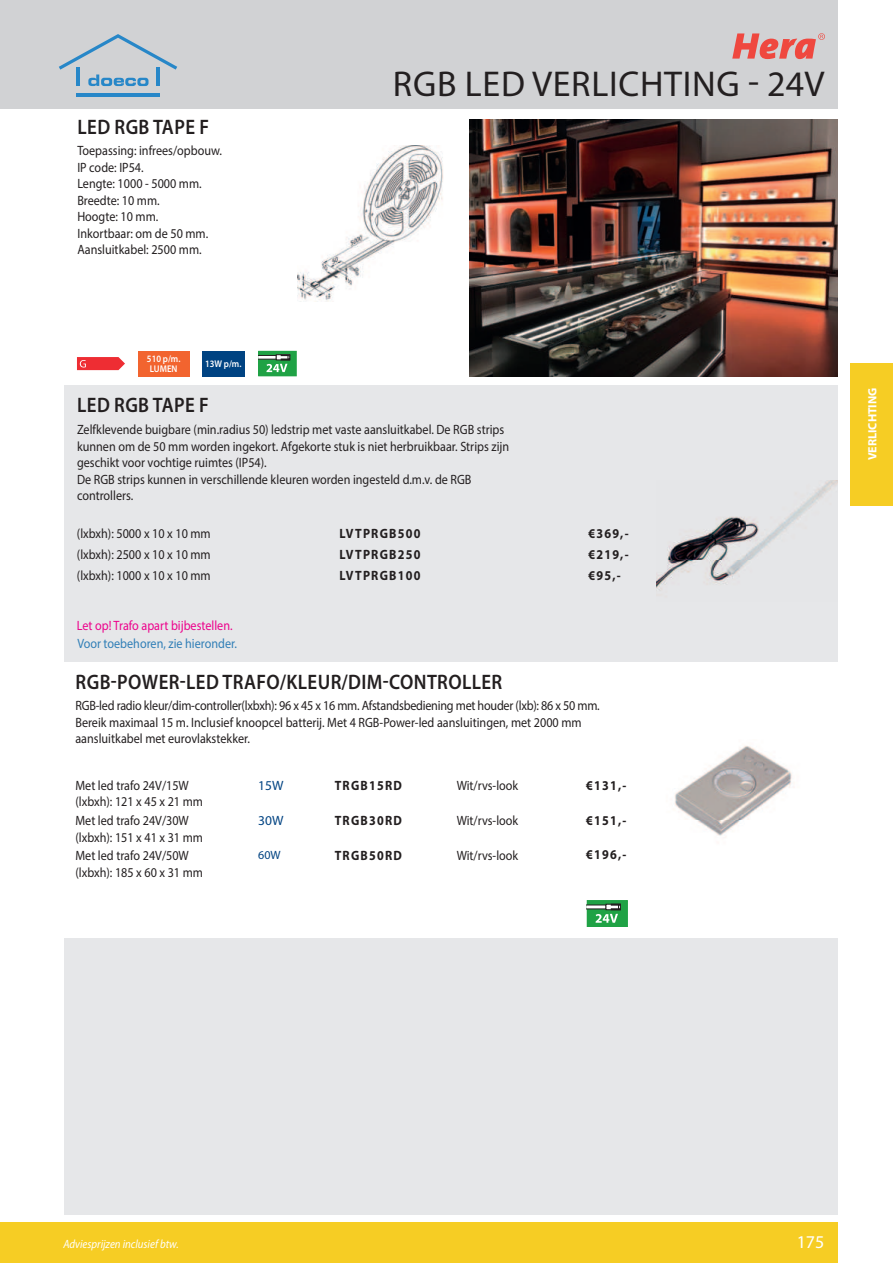
<style>
.page{position:relative;width:893px;height:1263px;background:#fff}
.page>*{position:absolute;margin:0;border:0;box-sizing:border-box;transform-origin:0 0}
.t1{font:36px "Myriad Pro";letter-spacing:.02em;color:#231f20}
.t2{font:600 21px "Myriad Pro";letter-spacing:.02em;color:#231f20;scale:.9 1}
.t3{font:18px "Myriad Pro";color:#fff}
.t4{font:13.5px/16.5px "Myriad Pro";color:#231f20;scale:.9 1}
.t5{font:700 13.5px/21px "Myriad Pro";letter-spacing:.1em;color:#231f20;text-align:justify;scale:.9 1}
.t6{font:13.5px "Myriad Pro";color:#ed028c;scale:.9 1}
.t7{font:13.5px "Myriad Pro";color:#317fb7;scale:.9 1}
.t8{font:13.5px "Myriad Pro";color:#004382}
.t9{font:italic 12px "Myriad Pro";color:#fff;scale:.9 1}
.t10{font:700 12px "Myriad Pro";color:#fff}
.t11{font:12px "Myriad Pro";color:#004382}
.t12{font:600 9.75px/10.5px "Myriad Pro";color:#fff;text-align:center;scale:.9 1}
</style>
<div class="page">
<div style="left:64px;top:938px;width:773px;height:277px;background:#e6e7e9"></div>
<div style="left:64px;top:385px;width:773px;height:277px;background:#e6e7e9"></div>
<div style="left:851px;top:363px;width:42px;height:142px;background:#f6cd24"></div>
<div style="left:0;top:0;width:838px;height:109px;background:#d1d2d4"></div>
<div style="left:0;top:1223px;width:838px;height:40px;background:#f6cd24"></div>
<hr style="left:76px;top:93px;width:84px;height:3px;background:#2787c8">
<svg style="left:59px;top:34px;width:118px;height:52px"></svg>
<svg style="left:732px;top:33px;width:93px;height:26px"></svg>
<div style="left:587px;top:901px;width:41px;height:25px;background:#1fa245;border:1px solid #1fa245"></div>
<svg style="left:587px;top:904px;width:33px;height:19px"></svg>
<img style="left:656px;top:480px;width:181px;height:111px">
<div style="left:138px;top:351px;width:51px;height:25px;background:#f2642f"></div>
<div style="left:202px;top:351px;width:43px;height:25px;background:#004382"></div>
<div style="left:259px;top:351px;width:37px;height:25px;background:#1fa245"></div>
<div style="left:258px;top:351px;width:39px;height:25px;border:1px solid #1fa245"></div>
<svg style="left:258px;top:355px;width:32px;height:17px"></svg>
<img style="left:469px;top:119px;width:369px;height:257px">
<img style="left:298px;top:146px;width:145px;height:156px">
<svg style="left:77px;top:357px;width:48px;height:13px"></svg>
<img style="left:674px;top:745px;width:118px;height:91px">
<h2 class="t2" style="left:78px;top:116px;width:148px">LED RGB TAPE F</h2>
<p class="t4" style="left:77px;top:143px;width:162px">Toepassing: infrees/opbouw.<br>IP code: IP54.<br>Lengte: 1000 - 5000 mm.<br>Breedte: 10 mm.<br>Hoogte: 10 mm.<br>Inkortbaar: om de 50 mm.<br>Aansluitkabel: 2500 mm.</p>
<p class="t12" style="left:147px;top:354px;width:39px">510 p/m.<br>LUMEN</p>
<p class="t12" style="left:205px;top:359px;width:42px">13W p/m.</p>
<h1 class="t1" style="left:393px;top:66px;width:433px">RGB LED VERLICHTING - 24V</h1>
<h2 class="t2" style="left:77px;top:395px;width:148px">LED RGB TAPE F</h2>
<p class="t4" style="left:77px;top:422px;width:482px">Zelfklevende buigbare (min.radius 50) ledstrip met vaste aansluitkabel. De RGB strips kunnen om de 50 mm worden ingekort. Afgekorte stuk is niet herbruikbaar. Strips zijn geschikt voor vochtige ruimtes (IP54).<br>De RGB strips kunnen in verschillende kleuren worden ingesteld d.m.v. de RGB controllers.</p>
<p class="t4" style="left:77px;top:526px;width:150px">(lxbxh): 5000 x 10 x 10 mm</p>
<p class="t5" style="left:339px;top:524px;width:92px">LVTPRGB500</p>
<p class="t4" style="left:77px;top:547px;width:150px">(lxbxh): 2500 x 10 x 10 mm</p>
<p class="t5" style="left:339px;top:545px;width:92px">LVTPRGB250</p>
<p class="t4" style="left:77px;top:568px;width:150px">(lxbxh): 1000 x 10 x 10 mm</p>
<p class="t5" style="left:339px;top:566px;width:92px">LVTPRGB100</p>
<p class="t6" style="left:77px;top:619px;width:175px">Let op! Trafo apart bijbestellen.</p>
<p class="t7" style="left:77px;top:637px;width:179px">Voor toebehoren, zie hieronder.</p>
<p class="t5" style="left:588px;top:524px;width:46px">€369,- €219,- €95,-</p>
<h2 class="t2" style="left:76px;top:671px;width:476px">RGB-POWER-LED TRAFO/KLEUR/DIM-CONTROLLER</h2>
<p class="t4" style="left:75px;top:698px;width:584px">RGB-led radio kleur/dim-controller(lxbxh): 96 x 45 x 16 mm. Afstandsbediening met houder (lxb): 86 x 50 mm.<br>Bereik maximaal 15 m. Inclusief knoopcel batterij. Met 4 RGB-Power-led aansluitingen, met 2000 mm aansluitkabel met eurovlakstekker.</p>
<p class="t4" style="left:75px;top:778px;width:143px">Met led trafo 24V/15W (lxbxh): 121 x 45 x 21 mm</p>
<p class="t8" style="left:258px;top:779px;width:27px">15W</p>
<p class="t5" style="left:335px;top:775px;width:76px">TRGB15RD</p>
<p class="t4" style="left:457px;top:778px;width:70px">Wit/rvs-look</p>
<p class="t4" style="left:75px;top:813px;width:143px">Met led trafo 24V/30W (lxbxh): 151 x 41 x 31 mm</p>
<p class="t8" style="left:258px;top:814px;width:27px">30W</p>
<p class="t5" style="left:335px;top:810px;width:76px">TRGB30RD</p>
<p class="t4" style="left:457px;top:813px;width:70px">Wit/rvs-look</p>
<p class="t4" style="left:75px;top:848px;width:143px">Met led trafo 24V/50W (lxbxh): 185 x 60 x 31 mm</p>
<p class="t11" style="left:258px;top:849px;width:24px">60W</p>
<p class="t5" style="left:335px;top:846px;width:76px">TRGB50RD</p>
<p class="t4" style="left:457px;top:848px;width:70px">Wit/rvs-look</p>
<p class="t5" style="left:586px;top:775px;width:46px">€131,-</p>
<p class="t5" style="left:586px;top:810px;width:46px">€151,-</p>
<p class="t5" style="left:586px;top:845px;width:46px">€196,-</p>
<p class="t10" style="left:868px;top:460px;width:74px;rotate:-90deg">VERLICHTING</p>
<p class="t9" style="left:64px;top:1239px;width:129px">Adviesprijzen inclusief btw.</p>
<h3 class="t3" style="left:797px;top:1233px;width:29px">175</h3>
</div>
